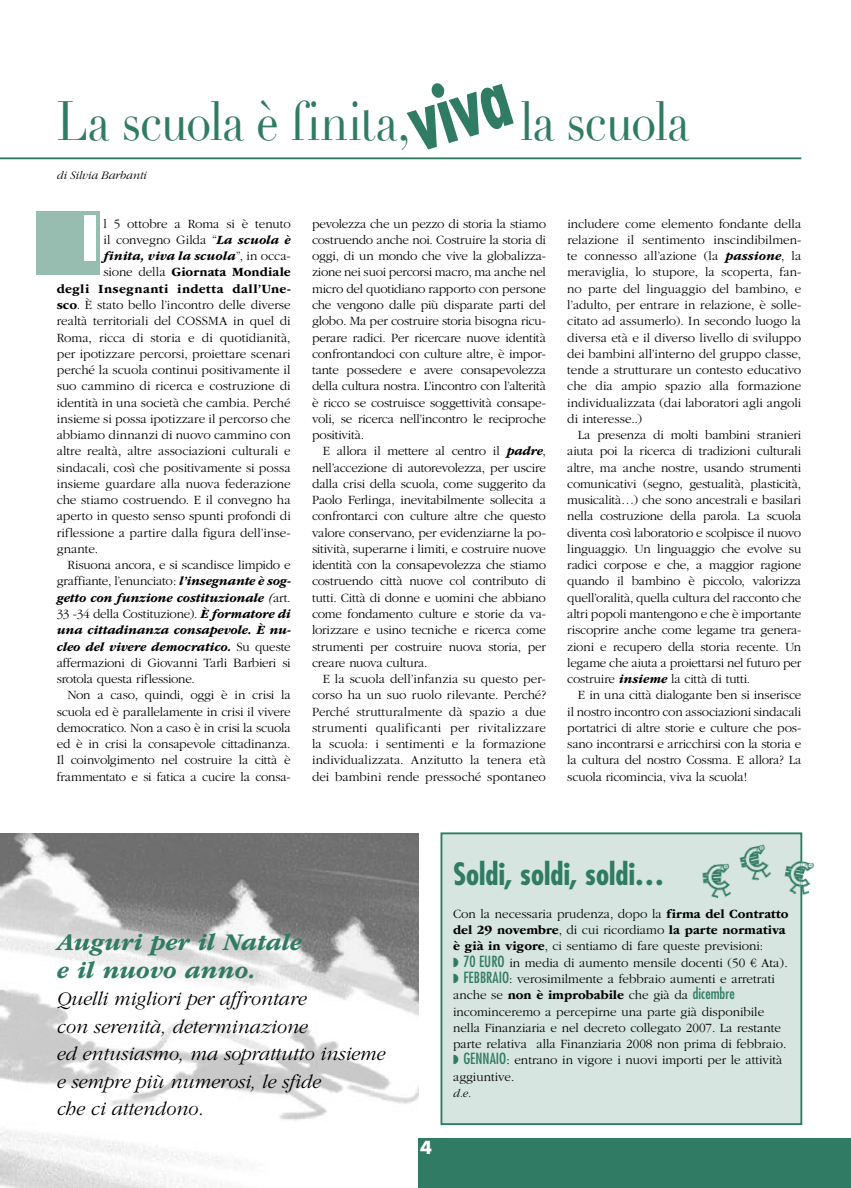
<style>
.page{position:relative;width:851px;height:1188px;background:#fff}
.page>*{position:absolute;margin:0;border:0;box-sizing:border-box;transform-origin:0 0}
.t1{font:700 condensed 81.62px "Futura Std";color:#307b63;scale:.84 1}
.t2{font:700 60px "Futura Std";color:#fff}
.t3{font:54px "Didot";letter-spacing:-.025em;color:#307b63;scale:.84 1}
.t4{font:700 condensed 30px "Futura Std";letter-spacing:.005em;color:#307b63}
.t5{font:italic 700 25px/27.5px "ITC Garamond Std";letter-spacing:-.005em;color:#307b63}
.t6{font:italic 300 20px/27.5px "ITC Garamond Std";letter-spacing:-.005em;color:#000}
.t7{font:700 17.5px "Futura Std";color:#fff}
.t8{font:300 13.12px/16.2px "ITC Garamond Std";color:#000;text-align:justify}
.t9{font:italic 700 13.12px "ITC Garamond Std";letter-spacing:-.01em;color:#000}
.t10{font:700 13.12px "ITC Garamond Std";letter-spacing:.02em;color:#000}
.t11{font:700 13.12px "ITC Garamond Std";color:#000}
.t12{font:italic 300 11.88px "ITC Garamond Std";color:#000}
.s1{font-weight:700;font-style:italic}
.s2{font-weight:300;font-style:normal}
.s3{font-weight:300}
.s4{font-weight:700}
.s5{color:#307b63}
.s6{font-family:"Futura Std";font-weight:400;font-stretch:condensed;font-size:15px;color:#307b63}
</style>
<div class="page">
<img style="left:0;top:833px;width:418px;height:354px">
<hr style="left:0;top:157px;width:801px;height:2px;background:#307b63">
<div style="left:36px;top:211px;width:64px;height:64px;background:#97bdb1"></div>
<div style="left:418px;top:1137px;width:432px;height:50px;background:#307b63"></div>
<div style="left:441px;top:833px;width:360px;height:290px;background:#d6e5e0"></div>
<div style="left:440px;top:832px;width:362px;height:292px;border:2px solid #307b63"></div>
<img style="left:702px;top:863px;width:30px;height:35px">
<img style="left:739px;top:844px;width:33px;height:37px">
<img style="left:784px;top:857px;width:31px;height:39px">
<h1 class="t1" style="left:394px;top:75px;width:124px;rotate:-17deg">viva</h1>
<h3 class="t3" style="left:57px;top:88px;width:422px">La scuola è finita,</h3>
<h3 class="t3" style="left:520px;top:88px;width:203px">la scuola</h3>
<p class="t12" style="left:57px;top:169px;width:92px">di Silvia Barbanti</p>
<p class="t8" style="left:103px;top:215px;width:189px">l 5 ottobre a Roma si è tenuto</p>
<p class="t8" style="left:103px;top:232px;width:189px">il convegno Gilda “<span class="s1">La scuola è</span></p>
<p class="t9" style="left:103px;top:249px;width:189px">finita, viva la scuola<span class="s2">”, in occa-</span></p>
<p class="t11" style="left:103px;top:265px;width:189px"><span class="s3">sione della</span> Giornata Mondiale</p>
<p class="t10" style="left:57px;top:281px;width:235px">degli Insegnanti indetta dall’Une-</p>
<p class="t8" style="left:57px;top:297px;width:235px"><span class="s4">sco</span>. È stato bello l’incontro delle diverse</p>
<p class="t8" style="left:57px;top:313px;width:235px">realtà territoriali del COSSMA in quel di</p>
<p class="t8" style="left:57px;top:329px;width:235px">Roma, ricca di storia e di quotidianità,</p>
<p class="t8" style="left:57px;top:345px;width:235px">per ipotizzare percorsi, proiettare scenari</p>
<p class="t8" style="left:57px;top:362px;width:235px">perché la scuola continui positivamente il</p>
<p class="t8" style="left:57px;top:378px;width:235px">suo cammino di ricerca e costruzione di</p>
<p class="t8" style="left:57px;top:394px;width:235px">identità in una società che cambia. Perché</p>
<p class="t8" style="left:57px;top:410px;width:235px">insieme si possa ipotizzare il percorso che</p>
<p class="t8" style="left:57px;top:427px;width:235px">abbiamo dinnanzi di nuovo cammino con</p>
<p class="t8" style="left:57px;top:443px;width:235px">altre realtà, altre associazioni culturali e</p>
<p class="t8" style="left:57px;top:459px;width:235px">sindacali, così che positivamente si possa</p>
<p class="t8" style="left:57px;top:475px;width:235px">insieme guardare alla nuova federazione</p>
<p class="t8" style="left:57px;top:492px;width:235px">che stiamo costruendo. E il convegno ha</p>
<p class="t8" style="left:57px;top:508px;width:235px">aperto in questo senso spunti profondi di</p>
<p class="t8" style="left:57px;top:524px;width:235px">riflessione a partire dalla figura dell’inse-</p>
<p class="t8" style="left:57px;top:540px;width:43px">gnante.</p>
<p class="t8" style="left:67px;top:557px;width:225px">Risuona ancora, e si scandisce limpido e</p>
<p class="t8" style="left:57px;top:573px;width:235px">graffiante, l’enunciato: <span class="s1">l’insegnante è sog-</span></p>
<p class="t9" style="left:57px;top:590px;width:235px">getto con funzione costituzionale <span class="s3">(</span><span class="s2">art.</span></p>
<p class="t8" style="left:57px;top:605px;width:235px">33 -34 della Costituzione). <span class="s1">È formatore di</span></p>
<p class="t9" style="left:57px;top:622px;width:235px">una cittadinanza consapevole. È nu-</p>
<p class="t9" style="left:57px;top:639px;width:235px">cleo del vivere democratico. <span class="s2">Su queste</span></p>
<p class="t8" style="left:57px;top:654px;width:235px">affermazioni di Giovanni Tarli Barbieri si</p>
<p class="t8" style="left:57px;top:670px;width:140px">srotola questa riflessione.</p>
<p class="t8" style="left:67px;top:687px;width:225px">Non a caso, quindi, oggi è in crisi la</p>
<p class="t8" style="left:57px;top:703px;width:235px">scuola ed è parallelamente in crisi il vivere</p>
<p class="t8" style="left:57px;top:719px;width:235px">democratico. Non a caso è in crisi la scuola</p>
<p class="t8" style="left:57px;top:735px;width:235px">ed è in crisi la consapevole cittadinanza.</p>
<p class="t8" style="left:57px;top:752px;width:235px">Il coinvolgimento nel costruire la città è</p>
<p class="t8" style="left:57px;top:768px;width:235px">frammentato e si fatica a cucire la consa-</p>
<h2 class="t2" style="left:80px;top:198px;width:21px">I</h2>
<p class="t8" style="left:312px;top:215px;width:235px">pevolezza che un pezzo di storia la stiamo costruendo anche noi. Costruire la storia di oggi, di un mondo che vive la globalizza&shy;zione nei suoi percorsi macro, ma anche nel micro del quotidiano rapporto con persone che vengono dalle più disparate parti del globo. Ma per costruire storia bisogna ricu&shy;perare radici. Per ricercare nuove identità confrontandoci con culture altre, è impor&shy;tante possedere e avere consapevolezza della cultura nostra. L’incontro con l’alterità è ricco se costruisce soggettività consape&shy;voli, se ricerca nell’incontro le reciproche positività.</p>
<p class="t8" style="left:312px;top:443px;width:235px;text-indent:11px">E allora il mettere al centro il <span class="s1">padre</span>, nell’accezione di autorevolezza, per uscire dalla crisi della scuola, come suggerito da Paolo Ferlinga, inevitabilmente sollecita a confrontarci con culture altre che questo valore conservano, per evidenziarne la po&shy;sitività, superarne i limiti, e costruire nuove identità con la consapevolezza che stiamo costruendo città nuove col contributo di tutti. Città di donne e uomini che abbiano come fondamento culture e storie da va&shy;lorizzare e usino tecniche e ricerca come strumenti per costruire nuova storia, per creare nuova cultura.</p>
<p class="t8" style="left:312px;top:670px;width:235px;text-indent:11px">E la scuola dell’infanzia su questo per&shy;corso ha un suo ruolo rilevante. Perché?<br>Perché strutturalmente dà spazio a due strumenti qualificanti per rivitalizzare la scuola: i sentimenti e la formazione individualizzata. Anzitutto la tenera età dei bambini rende pressoché spontaneo</p>
<p class="t8" style="left:567px;top:215px;width:235px">includere come elemento fondante della relazione il sentimento inscindibilmen&shy;te connesso all’azione (la <span class="s1">passione</span>, la meraviglia, lo stupore, la scoperta, fan&shy;no parte del linguaggio del bambino, e l’adulto, per entrare in relazione, è solle&shy;citato ad assumerlo). In secondo luogo la diversa età e il diverso livello di sviluppo dei bambini all’interno del gruppo classe, tende a strutturare un contesto educativo che dia ampio spazio alla formazione individualizzata (dai laboratori agli angoli di interesse..)</p>
<p class="t8" style="left:567px;top:427px;width:235px;text-indent:11px">La presenza di molti bambini stranieri aiuta poi la ricerca di tradizioni culturali altre, ma anche nostre, usando strumenti comunicativi (segno, gestualità, plasticità, musicalità…) che sono ancestrali e basilari nella costruzione della parola. La scuola diventa così laboratorio e scolpisce il nuovo linguaggio. Un linguaggio che evolve su radici corpose e che, a maggior ragione quando il bambino è piccolo, valorizza quell’oralità, quella cultura del racconto che altri popoli mantengono e che è importante riscoprire anche come legame tra genera&shy;zioni e recupero della storia recente. Un legame che aiuta a proiettarsi nel futuro per costruire <span class="s1">insieme</span> la città di tutti.</p>
<p class="t8" style="left:567px;top:687px;width:235px;text-indent:11px">E in una città dialogante ben si inserisce il nostro incontro con associazioni sindacali portatrici di altre storie e culture che pos&shy;sano incontrarsi e arricchirsi con la storia e la cultura del nostro Cossma. E allora? La scuola ricomincia, viva la scuola!</p>
<h3 class="t5" style="left:57px;top:928px;width:246px">Auguri per il Natale e il nuovo anno.</h3>
<h3 class="t6" style="left:57px;top:985px;width:330px">Quelli migliori per affrontare<br>con serenità, determinazione<br>ed entusiasmo, ma soprattutto insieme e sempre più numerosi, le sfide<br>che ci attendono.</h3>
<h3 class="t7" style="left:420px;top:1134px;width:14px">4</h3>
<h3 class="t4" style="left:453px;top:855px;width:213px">Soldi, soldi, soldi…</h3>
<p class="t8" style="left:453px;top:905px;width:337px;text-align:left">Con la necessaria prudenza, dopo la <span class="s4">firma del Contratto del 29 novembre</span>, di cui ricordiamo <span class="s4">la parte normativa è già in vigore</span>, ci sentiamo di fare queste previsioni:<br><span class="s5">◗</span> <span class="s6">70 EURO</span> in media di aumento mensile docenti (50 € Ata). <span class="s5">◗</span> <span class="s6">FEBBRAIO</span>: verosimilmente a febbraio aumenti e arretrati anche se <span class="s4">non è improbabile</span> che già da <span class="s6">dicembre </span>incominceremo a percepirne una parte già disponibile nella Finanziaria e nel decreto collegato 2007. La restante parte relativa alla Finanziaria 2008 non prima di febbraio. <span class="s5">◗</span> <span class="s6">GENNAIO</span>: entrano in vigore i nuovi importi per le attività aggiuntive.</p>
<p class="t12" style="left:453px;top:1086px;width:20px">d.e.</p>
</div>
